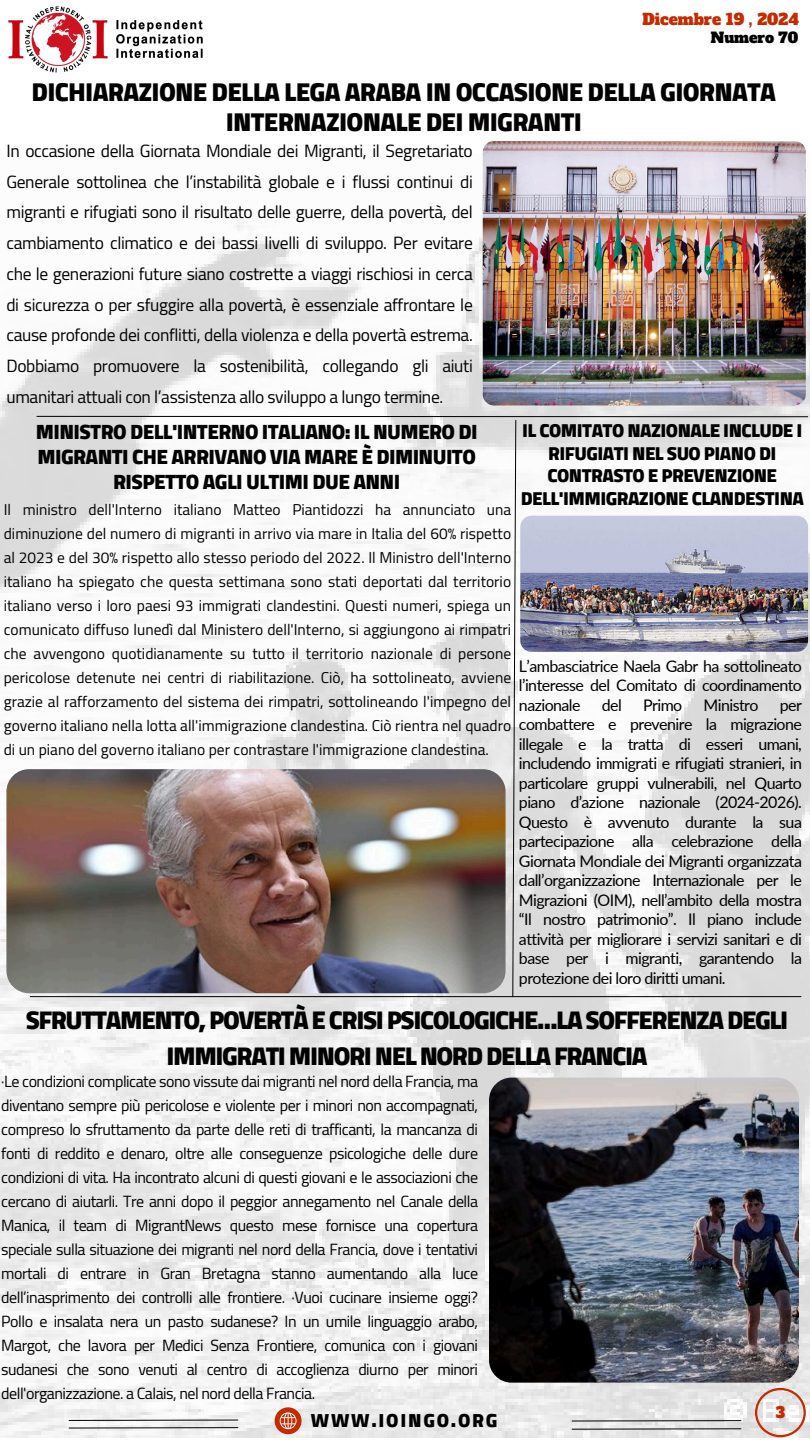
<style>
.page{position:relative;width:810px;height:1440px;background:#fff}
.page>*{position:absolute;margin:0;border:0;box-sizing:border-box;transform-origin:0 0}
.t1{font:900 26.2px/30px "Cairo";letter-spacing:-.03em;color:#000;text-align:center}
.t2{font:900 26px/35.2px "Cairo";letter-spacing:-.055em;color:#000;text-align:center}
.t3{font:900 21px/24.8px "Cairo";letter-spacing:-.03em;color:#000;text-align:center}
.t4{font:900 19.2px "Cairo";letter-spacing:.09em;color:#000}
.t5{font:900 19px/22.5px "Cairo";letter-spacing:-.03em;color:#000;text-align:center}
.t6{font:17.5px/30.8px "Cairo";letter-spacing:-.02em;color:#000;text-align:justify}
.t7{font:16px/24px "Cairo";letter-spacing:-.03em;color:#000;text-align:justify}
.t8{font:16px/19.5px "Lato";letter-spacing:-.035em;color:#000;text-align:justify}
.t9{font:15.5px/24px "Cairo";color:#000;text-align:justify}
.t10{font:15.3px "Alfa Slab One";color:#c42b00}
.t11{font:15px "Alfa Slab One";color:#c42b00}
.t12{font:14.3px "Alfa Slab One";color:#000}
</style>
<div class="page">
<img style="left:0;top:153px;width:810px;height:1284px">
<img style="left:483px;top:141px;width:323px;height:264px">
<hr style="left:30px;top:996px;width:771px;height:1px;background:#000">
<svg style="left:755px;top:1388px;width:51px;height:49px"></svg>
<svg style="left:68px;top:1419px;width:171px;height:2px"></svg>
<svg style="left:275px;top:1407px;width:27px;height:27px"></svg>
<svg style="left:68px;top:1427px;width:171px;height:2px"></svg>
<svg style="left:571px;top:1420px;width:171px;height:2px"></svg>
<svg style="left:571px;top:1428px;width:171px;height:2px"></svg>
<svg style="left:36px;top:416px;width:772px;height:581px"></svg>
<img style="left:6px;top:769px;width:500px;height:224px;border-radius:23px">
<img style="left:8px;top:6px;width:195px;height:67px">
<img style="left:489px;top:1078px;width:310px;height:305px;border-radius:22px">
<p class="t10" style="left:642px;top:9px;width:158px">Dicembre 19 , 2024</p>
<p class="t12" style="left:711px;top:29px;width:89px">Numero 70</p>
<h1 class="t1" style="left:32px;top:77px;width:746px">DICHIARAZIONE DELLA LEGA ARABA IN OCCASIONE DELLA GIORNATA<br>INTERNAZIONALE DEI MIGRANTI</h1>
<p class="t6" style="left:6px;top:136px;width:468px">In occasione della Giornata Mondiale dei Migranti, il Segretariato Generale sottolinea che l’instabilità globale e i flussi continui di migranti e rifugiati sono il risultato delle guerre, della povertà, del cambiamento climatico e dei bassi livelli di sviluppo. Per evitare che le generazioni future siano costrette a viaggi rischiosi in cerca di sicurezza o per sfuggire alla povertà, è essenziale affrontare le cause profonde dei conflitti, della violenza e della povertà estrema.<br>Dobbiamo promuovere la sostenibilità, collegando gli aiuti umanitari attuali con l’assistenza allo sviluppo a lungo termine.</p>
<p class="t5" style="left:521px;top:419px;width:285px">IL COMITATO NAZIONALE INCLUDE I<br>RIFUGIATI NEL SUO PIANO DI<br>CONTRASTO E PREVENZIONE<br>DELL'IMMIGRAZIONE CLANDESTINA</p>
<p class="t3" style="left:36px;top:419px;width:443px">MINISTRO DELL'INTERNO ITALIANO: IL NUMERO DI<br>MIGRANTI CHE ARRIVANO VIA MARE È DIMINUITO<br>RISPETTO AGLI ULTIMI DUE ANNI</p>
<h2 class="t9" style="left:4px;top:497px;width:509px">Il ministro dell'Interno italiano Matteo Piantidozzi ha annunciato una diminuzione del numero di migranti in arrivo via mare in Italia del 60% rispetto al 2023 e del 30% rispetto allo stesso periodo del 2022. Il Ministro dell'Interno italiano ha spiegato che questa settimana sono stati deportati dal territorio italiano verso i loro paesi 93 immigrati clandestini. Questi numeri, spiega un comunicato diffuso lunedì dal Ministero dell'Interno, si aggiungono ai rimpatri che avvengono quotidianamente su tutto il territorio nazionale di persone pericolose detenute nei centri di riabilitazione. Ciò, ha sottolineato, avviene grazie al rafforzamento del sistema dei rimpatri, sottolineando l'impegno del governo italiano nella lotta all'immigrazione clandestina. Ciò rientra nel quadro di un piano del governo italiano per contrastare l'immigrazione clandestina.</h2>
<p class="t8" style="left:519px;top:656px;width:284px">L’ambasciatrice Naela Gabr ha sottolineato l’interesse del Comitato di coordinamento nazionale</p>
<p class="t8" style="left:602px;top:695px;width:22px">del</p>
<p class="t8" style="left:643px;top:695px;width:41px">Primo</p>
<p class="t8" style="left:704px;top:695px;width:57px">Ministro</p>
<p class="t8" style="left:519px;top:695px;width:284px;text-indent:261px">per combattere e prevenire la migrazione illegale e la tratta di esseri umani, includendo immigrati e rifugiati stranieri, in particolare gruppi vulnerabili, nel Quarto piano d’azione nazionale (2024-2026).<br>Questo è avvenuto durante la sua partecipazione alla celebrazione della Giornata Mondiale dei Migranti organizzata dall’organizzazione Internazionale per le Migrazioni (OIM), nell’ambito della mostra “Il nostro patrimonio”. Il piano include attività per migliorare i servizi sanitari e di base per i migranti, garantendo la protezione dei loro diritti umani.</p>
<p class="t2" style="left:26px;top:1003px;width:764px">SFRUTTAMENTO, POVERTÀ E CRISI PSICOLOGICHE…LA SOFFERENZA DEGLI<br>IMMIGRATI MINORI NEL NORD DELLA FRANCIA</p>
<p class="t7" style="left:1px;top:1070px;width:478px">·Le condizioni complicate sono vissute dai migranti nel nord della Francia, ma diventano sempre più pericolose e violente per i minori non accompagnati, compreso lo sfruttamento da parte delle reti di trafficanti, la mancanza di fonti di reddito e denaro, oltre alle conseguenze psicologiche delle dure condizioni di vita. Ha incontrato alcuni di questi giovani e le associazioni che cercano di aiutarli. Tre anni dopo il peggior annegamento nel Canale della Manica, il team di MigrantNews questo mese fornisce una copertura speciale sulla situazione dei migranti nel nord della Francia, dove i tentativi mortali di entrare in Gran Bretagna stanno aumentando alla luce dell’inasprimento dei controlli alle frontiere. ·Vuoi cucinare insieme oggi?<br>Pollo e insalata nera un pasto sudanese? In un umile linguaggio arabo, Margot, che lavora per Medici Senza Frontiere, comunica con i giovani sudanesi che sono venuti al centro di accoglienza diurno per minori dell'organizzazione. a Calais, nel nord della Francia.</p>
<p class="t4" style="left:311px;top:1409px;width:188px">WWW.IOINGO.ORG</p>
<p class="t11" style="left:776px;top:1402px;width:11px">3</p>
</div>
